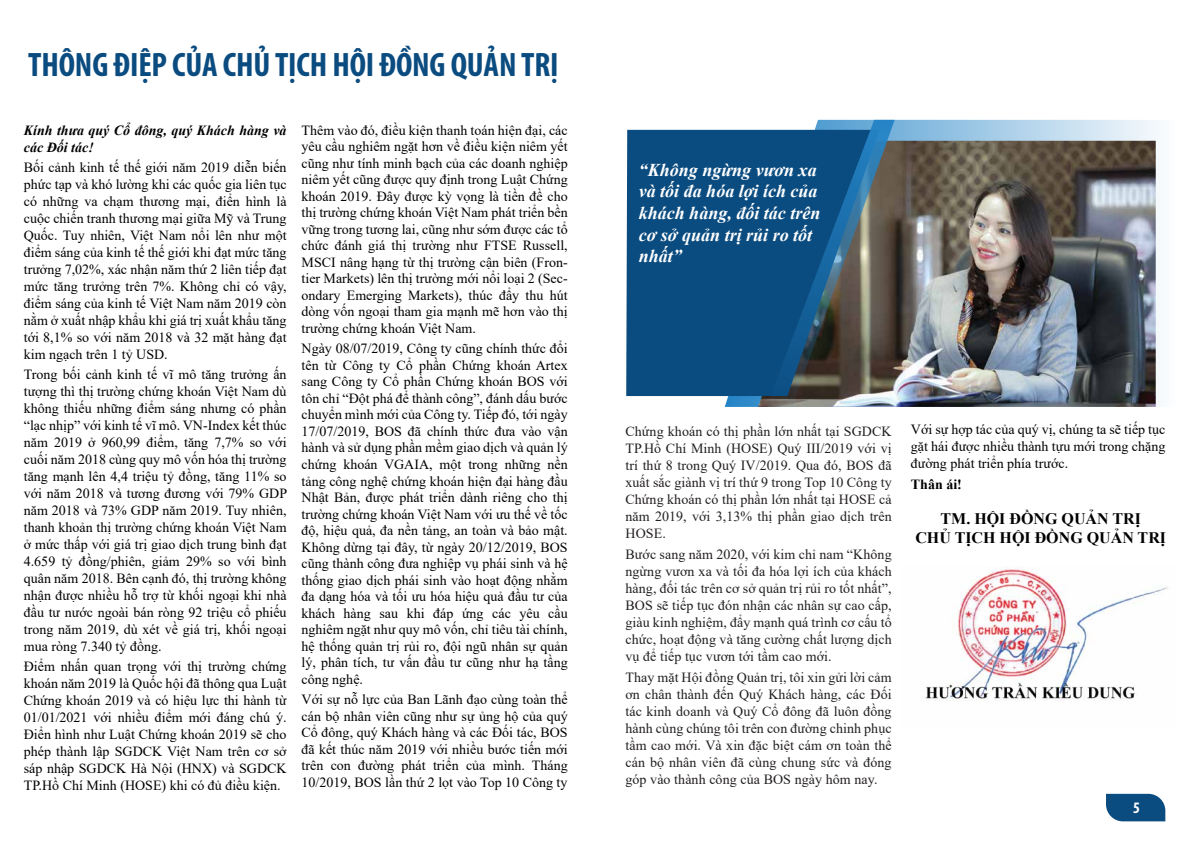
<style>
.page{position:relative;width:1191px;height:842px;background:#fff}
.page>*{position:absolute;margin:0;border:0;box-sizing:border-box;transform-origin:0 0}
.t1{font:700 condensed 34px "Myriad Pro";letter-spacing:-.005em;color:#0b4c80}
.t2{font:italic 700 18px/21.6px "Times New Roman";color:#fff}
.t3{font:700 16px/19px "Times New Roman";color:#010101;text-align:center}
.t4{font:700 condensed 16px "Myriad Pro";color:#fff}
.t5{font:14px/16.5px "Times New Roman";color:#010101;text-align:justify}
.t6{font:14px/17px "Times New Roman";letter-spacing:.005em;color:#231f20;text-align:justify}
.t7{font:italic 700 14px/17px "Times New Roman";color:#010101}
.t8{font:700 14px "Times New Roman";color:#010101}
</style>
<div class="page">
<svg style="left:724px;top:120px;width:434px;height:287px"></svg>
<img style="left:757px;top:141px;width:398px;height:266px">
<div style="left:626px;top:130px;width:140px;height:266px;background:#0b4c80"></div>
<svg style="left:766px;top:120px;width:128px;height:287px"></svg>
<svg style="left:1106px;top:793px;width:58px;height:28px"></svg>
<img style="left:925px;top:569px;width:244px;height:132px">
<h1 class="t1" style="left:28px;top:44px;width:532px">THÔNG ĐIỆP CỦA CHỦ TỊCH HỘI ĐỒNG QUẢN TRỊ</h1>
<p class="t7" style="left:24px;top:121px;width:264px">Kính thưa quý Cổ đông, quý Khách hàng và các Đối tác!</p>
<p class="t5" style="left:24px;top:158px;width:264px;line-height:17px">Bối cảnh kinh tế thế giới năm 2019 diễn biến phức tạp và khó lường khi các quốc gia liên tục có những va chạm thương mại, điển hình là cuộc chiến tranh thương mại giữa Mỹ và Trung Quốc. Tuy nhiên, Việt Nam nổi lên như một điểm sáng của kinh tế thế giới khi đạt mức tăng trưởng 7,02%, xác nhận năm thứ 2 liên tiếp đạt mức tăng trưởng trên 7%. Không chỉ có vậy, điểm sáng của kinh tế Việt Nam năm 2019 còn nằm ở xuất nhập khẩu khi giá trị xuất khẩu tăng tới 8,1% so với năm 2018 và 32 mặt hàng đạt kim ngạch trên 1 tỷ USD.</p>
<p class="t5" style="left:24px;top:365px;width:265px;line-height:17px">Trong bối cảnh kinh tế vĩ mô tăng trưởng ấn tượng thì thị trường chứng khoán Việt Nam dù không thiếu những điểm sáng nhưng có phần “lạc nhịp” với kinh tế vĩ mô. VN-Index kết thúc năm 2019 ở 960,99 điểm, tăng 7,7% so với cuối năm 2018 cùng quy mô vốn hóa thị trường tăng mạnh lên 4,4 triệu tỷ đồng, tăng 11% so với năm 2018 và tương đương với 79% GDP năm 2018 và 73% GDP năm 2019. Tuy nhiên, thanh khoản thị trường chứng khoán Việt Nam ở mức thấp với giá trị giao dịch trung bình đạt 4.659 tỷ đồng/phiên, giảm 29% so với bình quân năm 2018. Bên cạnh đó, thị trường không nhận được nhiều hỗ trợ từ khối ngoại khi nhà đầu tư nước ngoài bán ròng 92 triệu cổ phiếu trong năm 2019, dù xét về giá trị, khối ngoại mua ròng 7.340 tỷ đồng.</p>
<p class="t5" style="left:24px;top:657px;width:264px;line-height:17px">Điểm nhấn quan trọng với thị trường chứng khoán năm 2019 là Quốc hội đã thông qua Luật Chứng khoán 2019 và có hiệu lực thi hành từ 01/01/2021 với nhiều điểm mới đáng chú ý.<br>Điển hình như Luật Chứng khoán 2019 sẽ cho phép thành lập SGDCK Việt Nam trên cơ sở sáp nhập SGDCK Hà Nội (HNX) và SGDCK TP.Hồ Chí Minh (HOSE) khi có đủ điều kiện.</p>
<p class="t5" style="left:301px;top:121px;width:267px">Thêm vào đó, điều kiện thanh toán hiện đại, các yêu cầu nghiêm ngặt hơn về điều kiện niêm yết cũng như tính minh bạch của các doanh nghiệp niêm yết cũng được quy định trong Luật Chứng khoán 2019. Đây được kỳ vọng là tiền đề cho thị trường chứng khoán Việt Nam phát triển bền vững trong tương lai, cũng như sớm được các tổ chức đánh giá thị trường như FTSE Russell, MSCI nâng hạng từ thị trường cận biên (Fron&shy;tier Markets) lên thị trường mới nổi loại 2 (Sec&shy;ondary Emerging Markets), thúc đẩy thu hút dòng vốn ngoại tham gia mạnh mẽ hơn vào thị trường chứng khoán Việt Nam.</p>
<p class="t5" style="left:301px;top:340px;width:267px">Ngày 08/07/2019, Công ty cũng chính thức đổi tên từ Công ty Cổ phần Chứng khoán Artex sang Công ty Cổ phần Chứng khoán BOS với tôn chỉ “Đột phá để thành công”, đánh dấu bước chuyển mình mới của Công ty. Tiếp đó, tới ngày 17/07/2019, BOS đã chính thức đưa vào vận hành và sử dụng phần mềm giao dịch và quản lý chứng khoán VGAIA, một trong những nền tảng công nghệ chứng khoán hiện đại hàng đầu Nhật Bản, được phát triển dành riêng cho thị trường chứng khoán Việt Nam với ưu thế về tốc độ, hiệu quả, đa nền tảng, an toàn và bảo mật.<br>Không dừng tại đây, từ ngày 20/12/2019, BOS cũng thành công đưa nghiệp vụ phái sinh và hệ thống giao dịch phái sinh vào hoạt động nhằm đa dạng hóa và tối ưu hóa hiệu quả đầu tư của khách hàng sau khi đáp ứng các yêu cầu nghiêm ngặt như quy mô vốn, chỉ tiêu tài chính, hệ thống quản trị rủi ro, đội ngũ nhân sự quản lý, phân tích, tư vấn đầu tư cũng như hạ tầng công nghệ.</p>
<p class="t5" style="left:301px;top:690px;width:267px">Với sự nỗ lực của Ban Lãnh đạo cùng toàn thể cán bộ nhân viên cũng như sự ủng hộ của quý Cổ đông, quý Khách hàng và các Đối tác, BOS đã kết thúc năm 2019 với nhiều bước tiến mới trên con đường phát triển của mình. Tháng 10/2019, BOS lần thứ 2 lọt vào Top 10 Công ty</p>
<p class="t2" style="left:638px;top:158px;width:183px">“Không ngừng vươn xa và tối đa hóa lợi ích của khách hàng, đối tác trên cơ sở quản trị rủi ro tốt nhất”</p>
<p class="t6" style="left:625px;top:422px;width:267px">Chứng khoán có thị phần lớn nhất tại SGDCK TP.Hồ Chí Minh (HOSE) Quý III/2019 với vị trí thứ 8 trong Quý IV/2019. Qua đó, BOS đã xuất sắc giành vị trí thứ 9 trong Top 10 Công ty Chứng khoán có thị phần lớn nhất tại HOSE cả năm 2019, với 3,13% thị phần giao dịch trên HOSE.</p>
<p class="t6" style="left:625px;top:545px;width:267px">Bước sang năm 2020, với kim chỉ nam “Không ngừng vươn xa và tối đa hóa lợi ích của khách hàng, đối tác trên cơ sở quản trị rủi ro tốt nhất”, BOS sẽ tiếp tục đón nhận các nhân sự cao cấp, giàu kinh nghiệm, đẩy mạnh quá trình cơ cấu tổ chức, hoạt động và tăng cường chất lượng dịch vụ để tiếp tục vươn tới tầm cao mới.</p>
<p class="t6" style="left:625px;top:668px;width:267px">Thay mặt Hội đồng Quản trị, tôi xin gửi lời cảm ơn chân thành đến Quý Khách hàng, các Đối tác kinh doanh và Quý Cổ đông đã luôn đồng hành cùng chúng tôi trên con đường chinh phục tầm cao mới. Và xin đặc biệt cám ơn toàn thể cán bộ nhân viên đã cùng chung sức và đóng góp vào thành công của BOS ngày hôm nay.</p>
<p class="t5" style="left:910px;top:420px;width:256px;line-height:17px">Với sự hợp tác của quý vị, chúng ta sẽ tiếp tục gặt hái được nhiều thành tựu mới trong chặng đường phát triển phía trước.</p>
<p class="t8" style="left:910px;top:474px;width:52px">Thân ái!</p>
<p class="t3" style="left:915px;top:509px;width:252px">TM. HỘI ĐỒNG QUẢN TRỊ<br>CHỦ TỊCH HỘI ĐỒNG QUẢN TRỊ</p>
<p class="t4" style="left:1132px;top:797px;width:8px">5</p>
</div>
